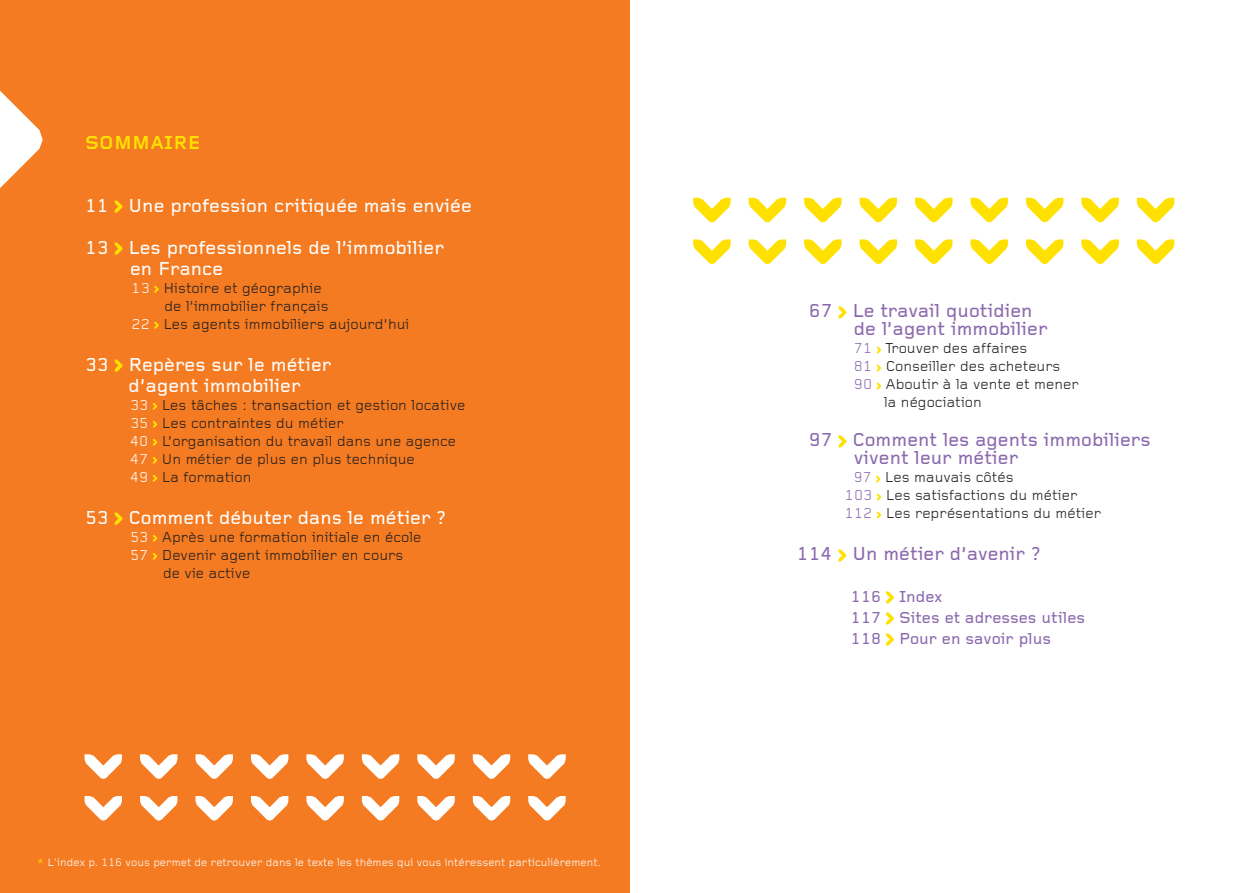
<style>
.page{position:relative;width:1259px;height:893px;background:#fff}
.page>*{position:absolute;margin:0;border:0;box-sizing:border-box;transform-origin:0 0}
.t1{font:500 19.5px/42px "Foundry Gridnik";color:#fff}
.t2{font:500 19.5px/18px "Foundry Gridnik";color:#8b69ae}
.t3{font:700 19.5px "Foundry Gridnik";letter-spacing:.015em;color:#ffe101}
.t4{font:500 16.5px/21px "Foundry Gridnik";color:#8b69ae}
.t5{font:15px/18px "Foundry Gridnik";color:#231f20}
.t6{font:11.4px "Foundry Gridnik";color:#fff}
.s1{color:#fff}
.s2{color:#ffe101}
.s3{color:#8b69ae}
</style>
<div class="page">
<div style="left:0;top:0;width:629px;height:893px;background:#f47b21"></div>
<svg style="left:115px;top:201px;width:8px;height:12px"></svg>
<svg style="left:115px;top:243px;width:8px;height:12px"></svg>
<svg style="left:154px;top:286px;width:5px;height:7px"></svg>
<svg style="left:154px;top:322px;width:5px;height:7px"></svg>
<svg style="left:115px;top:360px;width:8px;height:12px"></svg>
<svg style="left:153px;top:403px;width:4px;height:7px"></svg>
<svg style="left:153px;top:421px;width:4px;height:7px"></svg>
<svg style="left:153px;top:439px;width:4px;height:7px"></svg>
<svg style="left:153px;top:457px;width:4px;height:7px"></svg>
<svg style="left:153px;top:475px;width:4px;height:7px"></svg>
<svg style="left:115px;top:513px;width:8px;height:12px"></svg>
<svg style="left:153px;top:535px;width:4px;height:7px"></svg>
<svg style="left:153px;top:553px;width:4px;height:7px"></svg>
<svg style="left:838px;top:306px;width:8px;height:12px"></svg>
<svg style="left:876px;top:347px;width:5px;height:6px"></svg>
<svg style="left:876px;top:365px;width:5px;height:6px"></svg>
<svg style="left:876px;top:383px;width:5px;height:6px"></svg>
<svg style="left:838px;top:435px;width:8px;height:12px"></svg>
<svg style="left:876px;top:476px;width:4px;height:6px"></svg>
<svg style="left:877px;top:494px;width:4px;height:6px"></svg>
<svg style="left:877px;top:512px;width:4px;height:6px"></svg>
<svg style="left:838px;top:549px;width:8px;height:12px"></svg>
<svg style="left:886px;top:591px;width:8px;height:12px"></svg>
<svg style="left:886px;top:612px;width:8px;height:12px"></svg>
<svg style="left:886px;top:633px;width:8px;height:12px"></svg>
<svg style="left:0;top:91px;width:43px;height:97px"></svg>
<svg style="left:693px;top:239px;width:37px;height:25px"></svg>
<svg style="left:748px;top:239px;width:38px;height:25px"></svg>
<svg style="left:804px;top:239px;width:37px;height:25px"></svg>
<svg style="left:859px;top:239px;width:38px;height:25px"></svg>
<svg style="left:915px;top:239px;width:37px;height:25px"></svg>
<svg style="left:970px;top:239px;width:38px;height:25px"></svg>
<svg style="left:1026px;top:239px;width:37px;height:25px"></svg>
<svg style="left:1081px;top:239px;width:38px;height:25px"></svg>
<svg style="left:1137px;top:239px;width:37px;height:25px"></svg>
<svg style="left:693px;top:198px;width:37px;height:24px"></svg>
<svg style="left:748px;top:198px;width:38px;height:24px"></svg>
<svg style="left:804px;top:198px;width:37px;height:24px"></svg>
<svg style="left:859px;top:198px;width:38px;height:24px"></svg>
<svg style="left:915px;top:198px;width:37px;height:24px"></svg>
<svg style="left:970px;top:198px;width:38px;height:24px"></svg>
<svg style="left:1026px;top:198px;width:37px;height:24px"></svg>
<svg style="left:1081px;top:198px;width:38px;height:24px"></svg>
<svg style="left:1137px;top:198px;width:37px;height:24px"></svg>
<svg style="left:85px;top:796px;width:37px;height:25px"></svg>
<svg style="left:140px;top:796px;width:37px;height:25px"></svg>
<svg style="left:195px;top:796px;width:38px;height:25px"></svg>
<svg style="left:251px;top:796px;width:37px;height:25px"></svg>
<svg style="left:306px;top:796px;width:38px;height:25px"></svg>
<svg style="left:362px;top:796px;width:37px;height:25px"></svg>
<svg style="left:417px;top:796px;width:38px;height:25px"></svg>
<svg style="left:473px;top:796px;width:37px;height:25px"></svg>
<svg style="left:528px;top:796px;width:38px;height:25px"></svg>
<svg style="left:85px;top:754px;width:37px;height:25px"></svg>
<svg style="left:140px;top:754px;width:37px;height:25px"></svg>
<svg style="left:195px;top:754px;width:38px;height:25px"></svg>
<svg style="left:251px;top:754px;width:37px;height:25px"></svg>
<svg style="left:306px;top:754px;width:38px;height:25px"></svg>
<svg style="left:362px;top:754px;width:37px;height:25px"></svg>
<svg style="left:417px;top:754px;width:38px;height:25px"></svg>
<svg style="left:473px;top:754px;width:37px;height:25px"></svg>
<svg style="left:528px;top:754px;width:38px;height:25px"></svg>
<h1 class="t3" style="left:85px;top:131px;width:117px">SOMMAIRE</h1>
<h1 class="t1" style="left:85px;top:185px;width:388px">11 Une profession critiquée mais enviée<br>13 Les professionnels de l’immobilier</h1>
<h1 class="t1" style="left:130px;top:248px;width:95px">en France</h1>
<p class="t5" style="left:132px;top:279px;width:191px"><span class="s1">13</span> Histoire et géographie</p>
<p class="t5" style="left:165px;top:297px;width:166px">de l’immobilier français</p>
<p class="t5" style="left:132px;top:315px;width:279px"><span class="s1">22</span> Les agents immobiliers aujourd’hui</p>
<h1 class="t1" style="left:129px;top:355px;width:205px;line-height:21px;text-indent:-43px">33 Repères sur le métier d’agent immobilier</h1>
<p class="t5" style="left:130px;top:396px;width:337px"><span class="s1">33</span> Les tâches : transaction et gestion locative <span class="s1">35</span> Les contraintes du métier<br><span class="s1">40</span> L’organisation du travail dans une agence <span class="s1">47</span> Un métier de plus en plus technique<br><span class="s1">49</span> La formation</p>
<h1 class="t1" style="left:85px;top:497px;width:363px">53 Comment débuter dans le métier ?</h1>
<p class="t5" style="left:130px;top:528px;width:293px"><span class="s1">53</span> Après une formation initiale en école</p>
<p class="t5" style="left:130px;top:546px;width:275px"><span class="s1">57</span> Devenir agent immobilier en cours</p>
<p class="t5" style="left:163px;top:564px;width:89px">de vie active</p>
<p class="t6" style="left:37px;top:856px;width:565px"><span class="s2">*</span> L'index p. 116 vous permet de retrouver dans le texte les thèmes qui vous intéressent particulièrement.</p>
<h1 class="t2" style="left:854px;top:303px;width:196px;text-indent:-45px">67 Le travail quotidien de l’agent immobilier</h1>
<p class="t5" style="left:854px;top:340px;width:175px"><span class="s3">71</span> Trouver des affaires</p>
<p class="t5" style="left:854px;top:358px;width:208px"><span class="s3">81</span> Conseiller des acheteurs</p>
<p class="t5" style="left:854px;top:376px;width:226px"><span class="s3">90</span> Aboutir à la vente et mener</p>
<p class="t5" style="left:884px;top:394px;width:99px">la négociation</p>
<h1 class="t2" style="left:854px;top:432px;width:298px;text-indent:-45px">97 Comment les agents immobiliers vivent leur métier</h1>
<p class="t5" style="left:845px;top:469px;width:258px;text-indent:9px"><span class="s3">97</span> Les mauvais côtés<br><span class="s3">103</span> Les satisfactions du métier<br><span class="s3">112</span> Les représentations du métier</p>
<h1 class="t2" style="left:797px;top:546px;width:245px">114 Un métier d’avenir ?</h1>
<p class="t4" style="left:851px;top:587px;width:236px">116 Index<br>117 Sites et adresses utiles<br>118 Pour en savoir plus</p>
</div>
